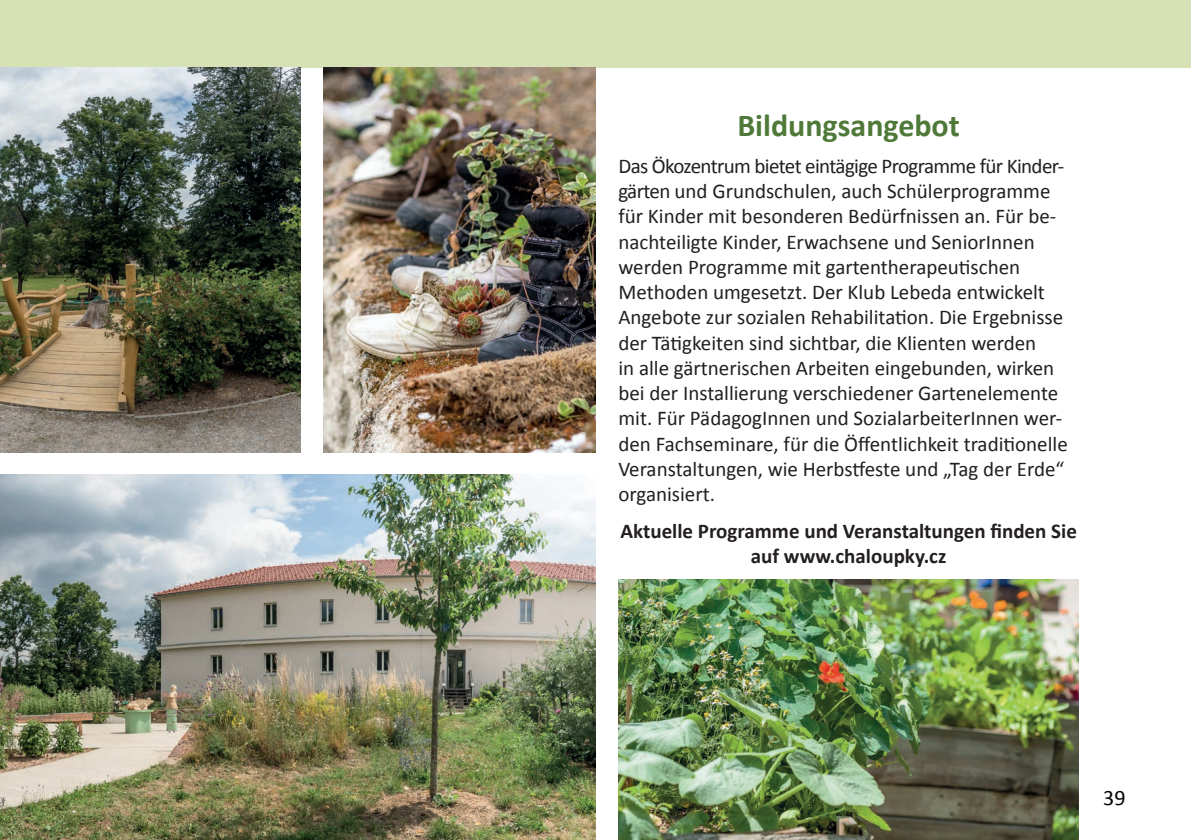
<style>
.page{position:relative;width:1191px;height:840px;background:#fff}
.page>*{position:absolute;margin:0;border:0;box-sizing:border-box;transform-origin:0 0}
.t1{font:700 32px "Calibri";color:#4f7938}
.t2{font:22px "Calibri";color:#000}
.t3{font:21px/25.2px "Calibri";color:#231f20}
.t4{font:700 21px/25.2px "Calibri";color:#231f20;text-align:center}
</style>
<div class="page">
<div style="left:0;top:0;width:1191px;height:67px;background:#d7e1b6"></div>
<img style="left:0;top:474px;width:595px;height:365px">
<img style="left:0;top:67px;width:300px;height:385px">
<img style="left:323px;top:67px;width:272px;height:385px">
<img style="left:618px;top:579px;width:460px;height:260px">
<h1 class="t1" style="left:737px;top:105px;width:224px">Bildungsangebot</h1>
<p class="t3" style="left:618px;top:153px;width:451px">Das Ökozentrum bietet eintägige Programme für Kinder&shy;gärten und Grundschulen, auch Schülerprogramme für Kinder mit besonderen Bedürfnissen an. Für be&shy;nachteiligte Kinder, Erwachsene und SeniorInnen werden Programme mit gartentherapeutischen Methoden umgesetzt. Der Klub Lebeda entwickelt Angebote zur sozialen Rehabilitation. Die Ergebnisse der Tätigkeiten sind sichtbar, die Klienten werden<br>in alle gärtnerischen Arbeiten eingebunden, wirken bei der Installierung verschiedener Gartenelemente mit. Für PädagogInnen und SozialarbeiterInnen wer&shy;den Fachseminare, für die Öffentlichkeit traditionelle Veranstaltungen, wie Herbstfeste und „Tag der Erde“ organisiert.</p>
<p class="t4" style="left:620px;top:517px;width:458px">Aktuelle Programme und Veranstaltungen finden Sie auf www.chaloupky.cz</p>
<p class="t2" style="left:1103px;top:783px;width:24px">39</p>
</div>
